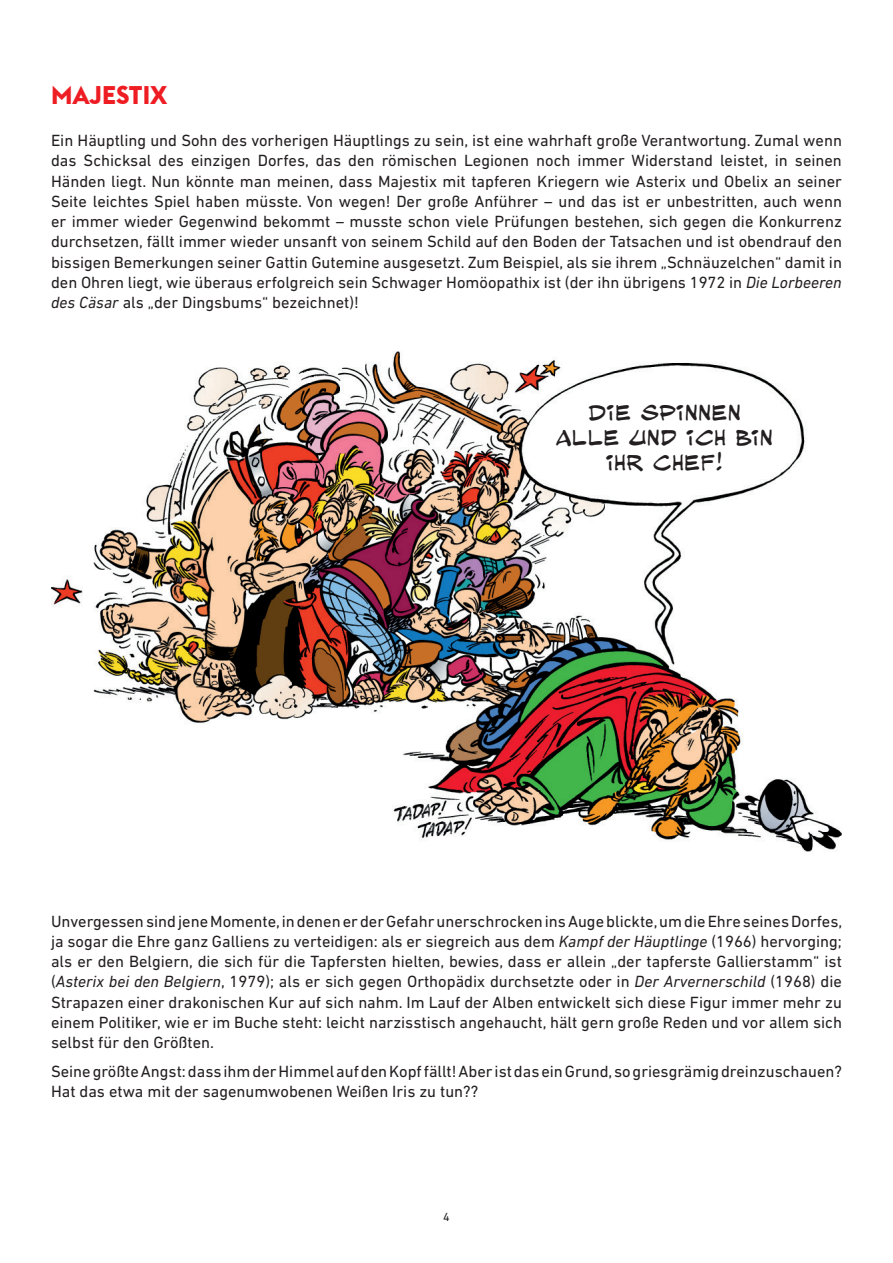
<style>
.page{position:relative;width:893px;height:1263px;background:#fff}
.page>*{position:absolute;margin:0;border:0;box-sizing:border-box;transform-origin:0 0}
.t1{font:30.3px/24.9px "BD Asterix NL Big Reg";color:#231f20;text-align:center}
.t2{font:700 25.5px "Euclid BP";color:#ee1d23}
.t3{font:16.5px/20.2px "DIN Next LT Pro";color:#231f20;text-align:justify}
.t4{font:12px "DIN Next LT Pro";color:#231f20}
.s1{font-style:italic}
</style>
<div class="page">
<img style="left:51px;top:352px;width:791px;height:500px">
<h2 class="t2" style="left:51px;top:79px;width:118px">MAJESTIX</h2>
<p class="t3" style="left:51px;top:130px;width:792px">Ein Häuptling und Sohn des vorherigen Häuptlings zu sein, ist eine wahrhaft große Verantwortung. Zumal wenn das Schicksal des einzigen Dorfes, das den römischen Legionen noch immer Widerstand leistet, in seinen Händen liegt. Nun könnte man meinen, dass Majestix mit tapferen Kriegern wie Asterix und Obelix an seiner Seite leichtes Spiel haben müsste. Von wegen! Der große Anführer – und das ist er unbestritten, auch wenn er immer wieder Gegenwind bekommt – musste schon viele Prüfungen bestehen, sich gegen die Konkurrenz durchsetzen, fällt immer wieder unsanft von seinem Schild auf den Boden der Tatsachen und ist obendrauf den bissigen Bemerkungen seiner Gattin Gutemine ausgesetzt. Zum Beispiel, als sie ihrem „Schnäuzelchen“ damit in den Ohren liegt, wie überaus erfolgreich sein Schwager Homöopathix ist (der ihn übrigens 1972 in <span class="s1">Die Lorbeeren des Cäsar</span> als „der Dingsbums“ bezeichnet)!</p>
<h1 class="t1" style="left:556px;top:400px;width:219px">Die spinnen alle und ich bin ihr Chef!</h1>
<p class="t3" style="left:51px;top:911px;width:793px">Unvergessen sind jene Momente, in denen er der Gefahr unerschrocken ins Auge blickte, um die Ehre seines Dorfes, ja sogar die Ehre ganz Galliens zu verteidigen: als er siegreich aus dem <span class="s1">Kampf der Häuptlinge</span> (1966) hervorging; als er den Belgiern, die sich für die Tapfersten hielten, bewies, dass er allein „der tapferste Gallierstamm“ ist (<span class="s1">Asterix bei den Belgiern</span>, 1979); als er sich gegen Orthopädix durchsetzte oder in <span class="s1">Der Arvernerschild</span> (1968) die Strapazen einer drakonischen Kur auf sich nahm. Im Lauf der Alben entwickelt sich diese Figur immer mehr zu einem Politiker, wie er im Buche steht: leicht narzisstisch angehaucht, hält gern große Reden und vor allem sich selbst für den Größten.</p>
<p class="t3" style="left:51px;top:1061px;width:792px">Seine größte Angst: dass ihm der Himmel auf den Kopf fällt! Aber ist das ein Grund, so griesgrämig dreinzuschauen?<br>Hat das etwa mit der sagenumwobenen Weißen Iris zu tun??</p>
<p class="t4" style="left:443px;top:1210px;width:8px">4</p>
</div>
